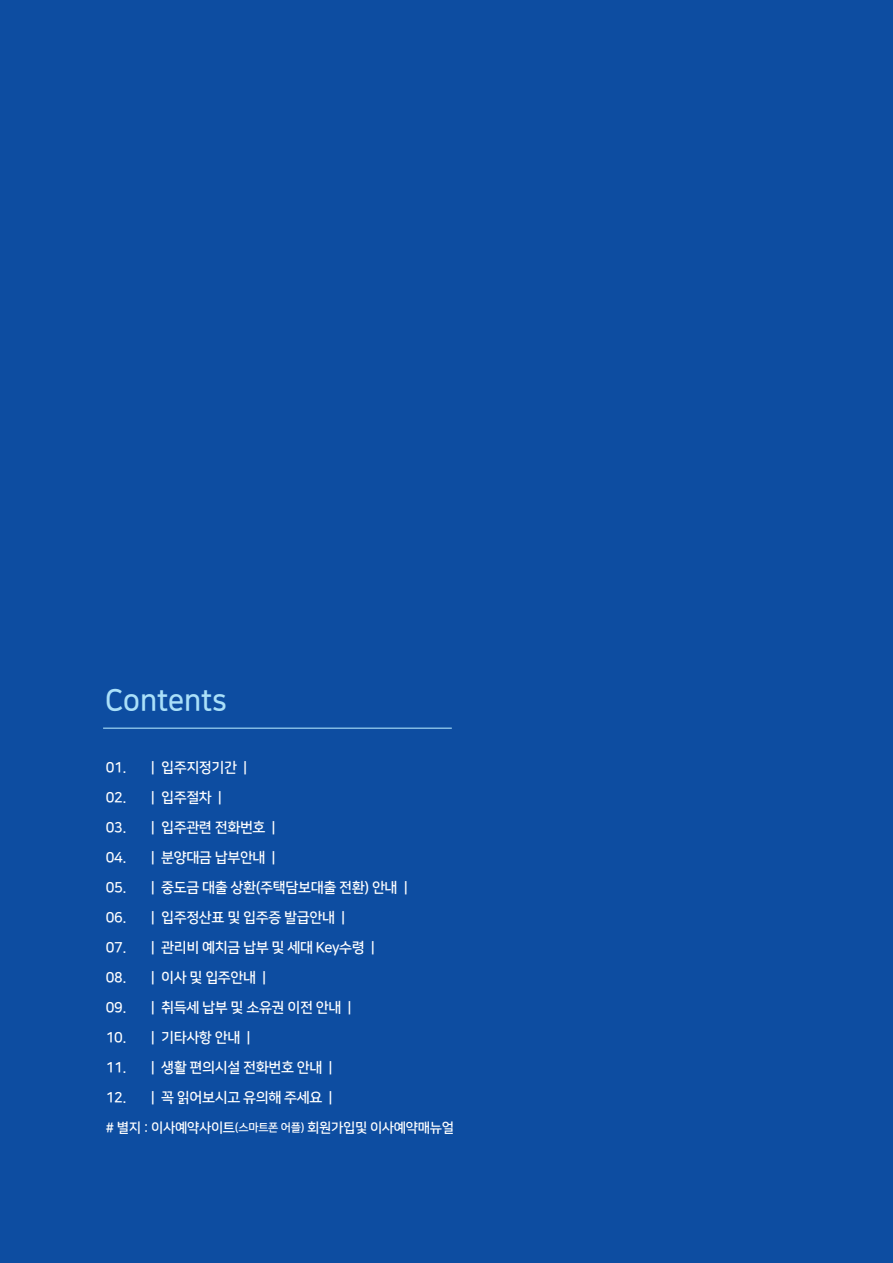
<style>
.page{position:relative;width:893px;height:1263px;background:#0d4da1}
.page>*{position:absolute;margin:0;border:0;box-sizing:border-box;transform-origin:0 0}
.t1{font:30px "Nanum Square B";color:#aae0f9;scale:.95 1}
.t2{font:14.25px "Nanum Square B";letter-spacing:-.025em;color:#fff}
.t3{font:13.5px "Nanum Square B";letter-spacing:-.025em;color:#fff}
.s1{font-size:11.25px}
</style>
<div class="page">
<hr style="left:103px;top:728px;width:349px;height:1px;background:#aae0f9">
<h1 class="t1" style="left:105px;top:685px;width:129px">Contents</h1>
<p class="t2" style="left:106px;top:760px;width:143px">01. | 입주지정기간 |</p>
<p class="t2" style="left:106px;top:790px;width:118px">02. | 입주절차 |</p>
<p class="t2" style="left:106px;top:820px;width:171px">03. | 입주관련 전화번호 |</p>
<p class="t2" style="left:106px;top:850px;width:171px">04. | 분양대금 납부안내 |</p>
<p class="t2" style="left:106px;top:880px;width:303px">05. | 중도금 대출 상환(주택담보대출 전환) 안내 |</p>
<p class="t2" style="left:106px;top:910px;width:241px">06. | 입주정산표 및 입주증 발급안내 |</p>
<p class="t2" style="left:106px;top:940px;width:271px">07. | 관리비 예치금 납부 및 세대 Key수령 |</p>
<p class="t2" style="left:106px;top:970px;width:162px">08. | 이사 및 입주안내 |</p>
<p class="t2" style="left:106px;top:1000px;width:247px">09. | 취득세 납부 및 소유권 이전 안내 |</p>
<p class="t2" style="left:106px;top:1030px;width:146px">10. | 기타사항 안내 |</p>
<p class="t2" style="left:106px;top:1060px;width:228px">11. | 생활 편의시설 전화번호 안내 |</p>
<p class="t2" style="left:106px;top:1090px;width:228px">12. | 꼭 읽어보시고 유의해 주세요 |</p>
<p class="t3" style="left:106px;top:1120px;width:350px"># 별지 : 이사예약사이트<span class="s1">(스마트폰 어플)</span> 회원가입및 이사예약매뉴얼</p>
</div>
